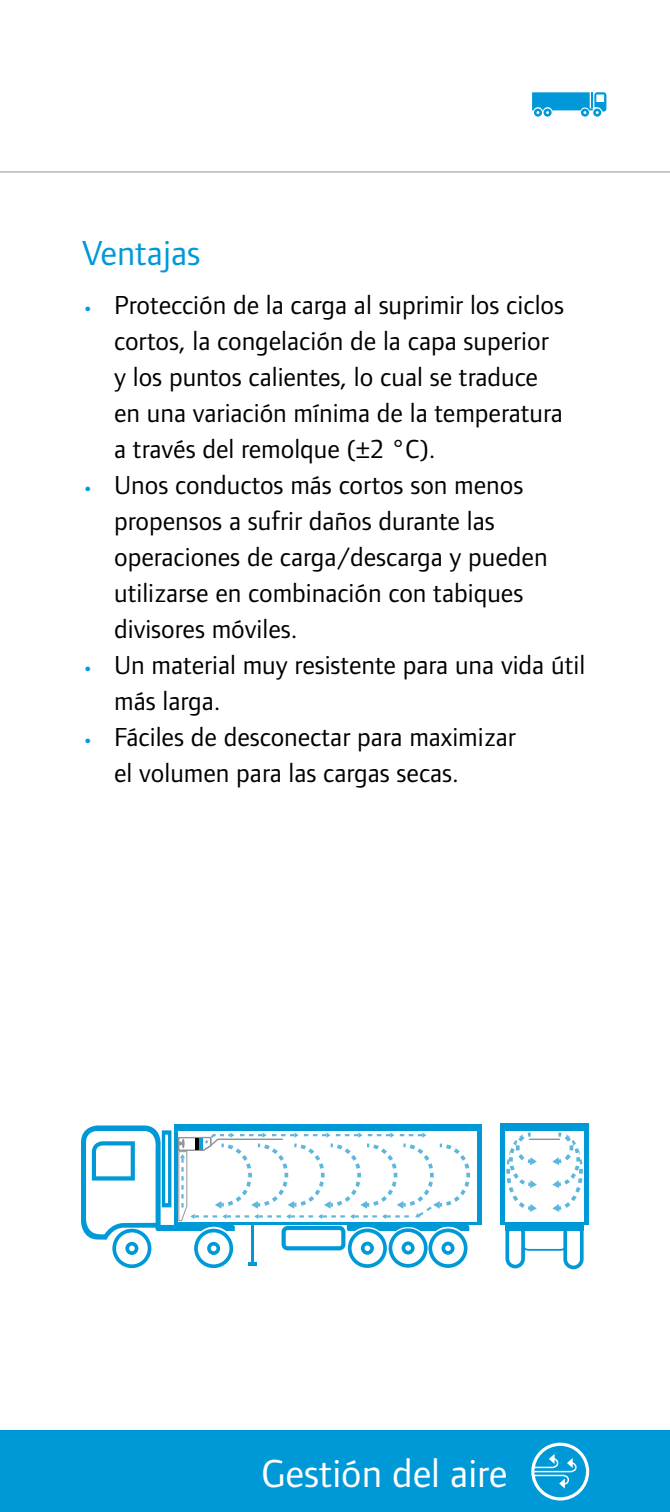
<style>
.page{position:relative;width:670px;height:1512px;background:#fff}
.page>*{position:absolute;margin:0;border:0;box-sizing:border-box;transform-origin:0 0}
.t1{font:40.5px "Foundry Form Sans";color:#fff}
.t2{font:36px "Foundry Form Sans";color:#0099d8}
.t3{font:27px/36px "Foundry Form Sans";color:#000}
.s1{font-weight:800;font-size:18px;color:#0099d8}
</style>
<div class="page">
<hr style="left:0;top:172px;width:670px;height:1px;background:#939598">
<div style="left:0;top:1431px;width:670px;height:81px;background:#0099d8"></div>
<svg style="left:532px;top:92px;width:74px;height:25px"></svg>
<svg style="left:531px;top:1442px;width:58px;height:58px"></svg>
<svg style="left:174px;top:1124px;width:307px;height:101px"></svg>
<svg style="left:81px;top:1125px;width:391px;height:143px"></svg>
<div style="left:516px;top:1225px;width:56px;height:25px;border:2px solid #0099d8;border-radius:12px"></div>
<div style="left:507px;top:1225px;width:16px;height:41px;background:#fff;border-radius:8px"></div>
<div style="left:505px;top:1223px;width:20px;height:45px;border:4px solid #0099d8;border-radius:8px"></div>
<div style="left:565px;top:1224px;width:17px;height:43px;background:#fff;border-radius:8px"></div>
<div style="left:563px;top:1222px;width:20px;height:47px;border:4px solid #0099d8;border-radius:8px"></div>
<div style="left:500px;top:1123px;width:89px;height:102px;background:#0099d8"></div>
<div style="left:505px;top:1131px;width:78px;height:91px;background:#fff"></div>
<div style="left:505px;top:1224px;width:78px;height:7px;background:#0099d8"></div>
<hr style="left:529px;top:1138px;width:30px;height:2px;background:#939598">
<svg style="left:552px;top:1131px;width:32px;height:81px"></svg>
<svg style="left:506px;top:1132px;width:31px;height:80px"></svg>
<h2 class="t2" style="left:82px;top:232px;width:120px">Ventajas</h2>
<p class="t3" style="left:114px;top:287px;width:451px;text-indent:-32px"><span class="s1">•</span> Protección de la carga al suprimir los ciclos cortos, la congelación de la capa superior y los puntos calientes, lo cual se traduce en una variación mínima de la temperatura a través del remolque (±2 °C).</p>
<p class="t3" style="left:114px;top:467px;width:435px;text-indent:-32px"><span class="s1">•</span> Unos conductos más cortos son menos propensos a sufrir daños durante las operaciones de carga/descarga y pueden utilizarse en combinación con tabiques divisores móviles.</p>
<p class="t3" style="left:114px;top:647px;width:472px;text-indent:-32px"><span class="s1">•</span> Un material muy resistente para una vida útil más larga.</p>
<p class="t3" style="left:114px;top:719px;width:403px;text-indent:-32px"><span class="s1">•</span> Fáciles de desconectar para maximizar el volumen para las cargas secas.</p>
<h1 class="t1" style="left:261px;top:1449px;width:248px">Gestión del aire</h1>
</div>
